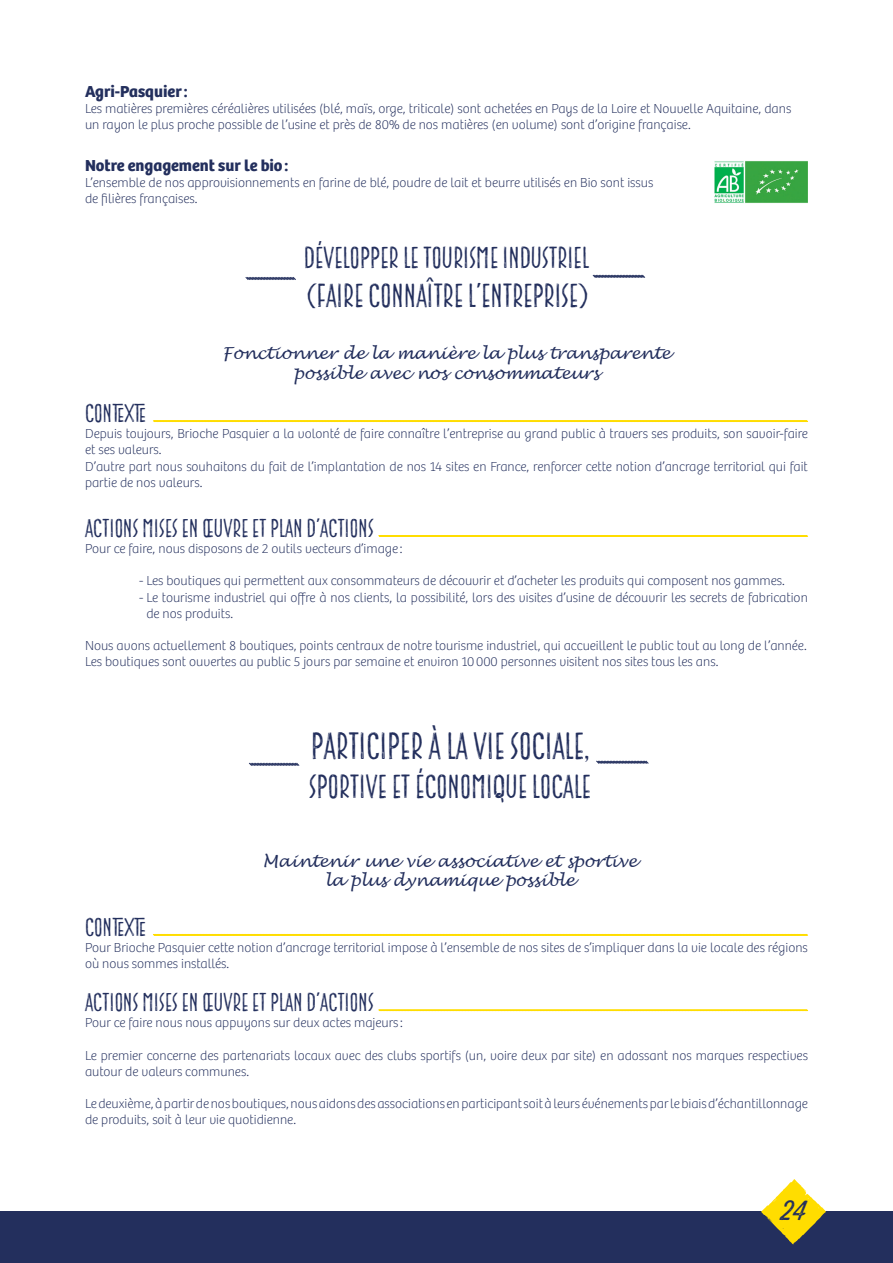
<style>
.page{position:relative;width:893px;height:1263px;background:#fff}
.page>*{position:absolute;margin:0;border:0;box-sizing:border-box;transform-origin:0 0}
.t1{font:37.5px "Gianduja Sans";color:#232f5d}
.t2{font:33px "Gianduja Sans";color:#232f5d}
.t3{font:30px "Gianduja Sans";color:#232f5d}
.t4{font:27px "Thirsty Rough Lt One";color:#232f5d}
.t5{font:25.5px "Gianduja Sans";color:#232f5d}
.t6{font:italic 16.5px/19.8px "Lucida Handwriting";color:#232f5d;text-align:center}
.t7{font:700 16.5px "Bree";color:#232f5d}
.t8{font:100 13.5px/16.2px "Bree";color:#232f5d}
</style>
<div class="page">
<div style="left:0;top:1211px;width:893px;height:52px;background:#232f5d"></div>
<svg style="left:245px;top:277px;width:51px;height:3px"></svg>
<svg style="left:592px;top:274px;width:54px;height:4px"></svg>
<svg style="left:153px;top:420px;width:655px;height:2px"></svg>
<svg style="left:378px;top:535px;width:430px;height:2px"></svg>
<svg style="left:249px;top:762px;width:51px;height:4px"></svg>
<svg style="left:596px;top:760px;width:53px;height:4px"></svg>
<svg style="left:153px;top:934px;width:655px;height:2px"></svg>
<svg style="left:378px;top:1009px;width:430px;height:2px"></svg>
<img style="left:715px;top:161px;width:93px;height:42px">
<svg style="left:761px;top:1179px;width:65px;height:65px"></svg>
<p class="t7" style="left:85px;top:81px;width:104px">Agri-Pasquier:</p>
<p class="t8" style="left:85px;top:101px;width:708px">Les matières premières céréalières utilisées (blé, maïs, orge, triticale) sont achetées en Pays de la Loire et Nouvelle Aquitaine, dans un rayon le plus proche possible de l’usine et près de 80% de nos matières (en volume) sont d’origine française.</p>
<p class="t7" style="left:85px;top:155px;width:205px">Notre engagement sur le bio:</p>
<p class="t8" style="left:85px;top:175px;width:570px">L’ensemble de nos approvisionnements en farine de blé, poudre de lait et beurre utilisés en Bio sont issus de filières françaises.</p>
<h3 class="t3" style="left:304px;top:240px;width:286px">DÉVELOPPER LE TOURISME INDUSTRIEL</h3>
<h2 class="t2" style="left:306px;top:276px;width:282px">(FAIRE CONNAÎTRE L’ENTREPRISE)</h2>
<p class="t6" style="left:222px;top:344px;width:450px">Fonctionner de la manière la plus transparente possible avec nos consommateurs</p>
<h3 class="t5" style="left:85px;top:398px;width:62px">CONTEXTE</h3>
<p class="t8" style="left:85px;top:426px;width:724px">Depuis toujours, Brioche Pasquier a la volonté de faire connaître l’entreprise au grand public à travers ses produits, son savoir-faire et ses valeurs.<br>D’autre part nous souhaitons du fait de l’implantation de nos 14 sites en France, renforcer cette notion d’ancrage territorial qui fait partie de nos valeurs.</p>
<h3 class="t5" style="left:85px;top:513px;width:290px">ACTIONS MISES EN ŒUVRE ET PLAN D’ACTIONS</h3>
<p class="t8" style="left:85px;top:540px;width:319px">Pour ce faire, nous disposons de 2 outils vecteurs d’image :</p>
<p class="t8" style="left:139px;top:573px;width:647px">- Les boutiques qui permettent aux consommateurs de découvrir et d’acheter les produits qui composent nos gammes.</p>
<p class="t8" style="left:146px;top:589px;width:663px;text-indent:-7px">- Le tourisme industriel qui offre à nos clients, la possibilité, lors des visites d’usine de découvrir les secrets de fabrication de nos produits.</p>
<p class="t8" style="left:85px;top:638px;width:723px">Nous avons actuellement 8 boutiques, points centraux de notre tourisme industriel, qui accueillent le public tout au long de l’année.<br>Les boutiques sont ouvertes au public 5 jours par semaine et environ 10000 personnes visitent nos sites tous les ans.</p>
<h1 class="t1" style="left:311px;top:723px;width:279px">PARTICIPER À LA VIE SOCIALE,</h1>
<h2 class="t2" style="left:309px;top:767px;width:283px">SPORTIVE ET ÉCONOMIQUE LOCALE</h2>
<p class="t6" style="left:263px;top:851px;width:376px">Maintenir une vie associative et sportive la plus dynamique possible</p>
<h3 class="t5" style="left:85px;top:912px;width:62px">CONTEXTE</h3>
<p class="t8" style="left:85px;top:939px;width:724px">Pour Brioche Pasquier cette notion d’ancrage territorial impose à l’ensemble de nos sites de s’impliquer dans la vie locale des régions où nous sommes installés.</p>
<h3 class="t5" style="left:85px;top:987px;width:290px">ACTIONS MISES EN ŒUVRE ET PLAN D’ACTIONS</h3>
<p class="t8" style="left:85px;top:1015px;width:319px">Pour ce faire nous nous appuyons sur deux actes majeurs:</p>
<p class="t8" style="left:85px;top:1047px;width:724px">Le premier concerne des partenariats locaux avec des clubs sportifs (un, voire deux par site) en adossant nos marques respectives autour de valeurs communes.</p>
<p class="t8" style="left:85px;top:1096px;width:724px">Le deuxième, à partir de nos boutiques, nous aidons des associations en participant soit à leurs événements par le biais d’échantillonnage de produits, soit à leur vie quotidienne.</p>
<h3 class="t4" style="left:782px;top:1191px;width:26px">24</h3>
</div>
